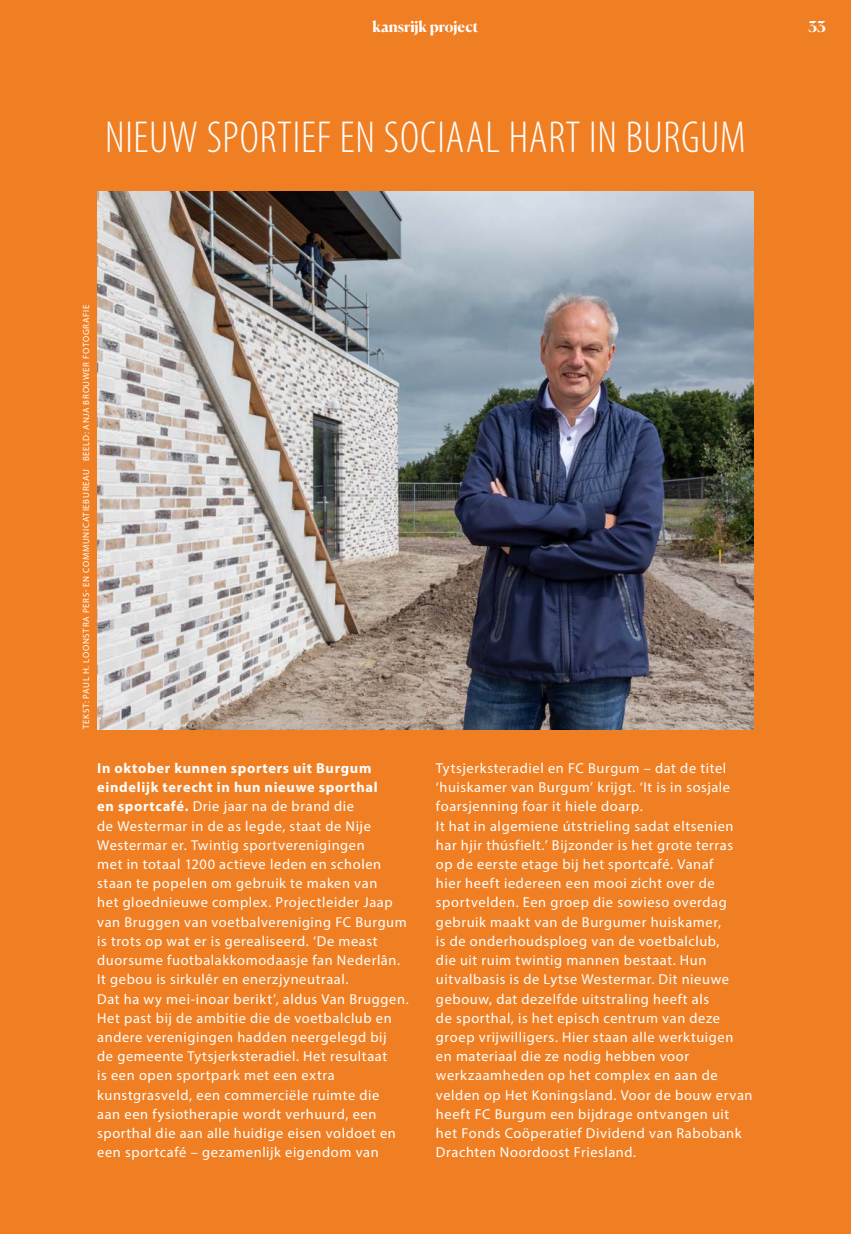
<style>
.page{position:relative;width:851px;height:1234px;background:#fff}
.page>*{position:absolute;margin:0;border:0;box-sizing:border-box;transform-origin:0 0}
.t1{font:300 condensed 45px "Myriad Pro";letter-spacing:.015em;color:#fff}
.t2{font:700 15px "Canela";letter-spacing:-.005em;color:#fff}
.t3{font:14.4px/19.2px "Myriad Pro";letter-spacing:.045em;color:#fff}
.t4{font:9px "Myriad Pro";letter-spacing:.075em;color:#fff}
.s1{font-weight:700}
</style>
<div class="page">
<div style="left:0;top:0;width:850px;height:1233px;background:#f07f23"></div>
<img style="left:97px;top:191px;width:656px;height:538px">
<p class="t2" style="left:372px;top:15px;width:107px">kansrijk project</p>
<p class="t2" style="left:808px;top:15px;width:19px">33</p>
<h1 class="t1" style="left:105px;top:110px;width:642px">NIEUW SPORTIEF EN SOCIAAL HART IN BURGUM</h1>
<p class="t4" style="left:80px;top:728px;width:426px;rotate:-90deg">TEKST: PAUL H. LOONSTRA PERS- EN COMMUNICATIEBUREAU BEELD: ANJA BROUWER FOTOGRAFIE</p>
<p class="t3" style="left:97px;top:758px;width:313px"><span class="s1">In oktober kunnen sporters uit Burgum eindelijk terecht in hun nieuwe sporthal<br>en sportcafé.</span> Drie jaar na de brand die<br>de Westermar in de as legde, staat de Nije Westermar er. Twintig sportverenigingen<br>met in totaal 1200 actieve leden en scholen staan te popelen om gebruik te maken van<br>het gloednieuwe complex. Projectleider Jaap van Bruggen van voetbalvereniging FC Burgum is trots op wat er is gerealiseerd. ‘De meast duorsume fuotbalakkomodaasje fan Nederlân.<br>It gebou is sirkulêr en enerzjyneutraal.<br>Dat ha wy mei-inoar berikt’, aldus Van Bruggen.<br>Het past bij de ambitie die de voetbalclub en andere verenigingen hadden neergelegd bij<br>de gemeente Tytsjerksteradiel. Het resultaat<br>is een open sportpark met een extra kunstgrasveld, een commerciële ruimte die<br>aan een fysiotherapie wordt verhuurd, een sporthal die aan alle huidige eisen voldoet en een sportcafé – gezamenlijk eigendom van</p>
<p class="t3" style="left:436px;top:758px;width:318px">Tytsjerksteradiel en FC Burgum – dat de titel ‘huiskamer van Burgum’ krijgt. ‘It is in sosjale foarsjenning foar it hiele doarp.<br>It hat in algemiene útstrieling sadat eltsenien har hjir thúsfielt.’ Bijzonder is het grote terras op de eerste etage bij het sportcafé. Vanaf<br>hier heeft iedereen een mooi zicht over de sportvelden. Een groep die sowieso overdag gebruik maakt van de Burgumer huiskamer,<br>is de onderhoudsploeg van de voetbalclub,<br>die uit ruim twintig mannen bestaat. Hun uitvalbasis is de Lytse Westermar. Dit nieuwe gebouw, dat dezelfde uitstraling heeft als<br>de sporthal, is het episch centrum van deze groep vrijwilligers. Hier staan alle werktuigen en materiaal die ze nodig hebben voor werkzaamheden op het complex en aan de velden op Het Koningsland. Voor de bouw ervan heeft FC Burgum een bijdrage ontvangen uit het Fonds Coöperatief Dividend van Rabobank Drachten Noordoost Friesland.</p>
</div>
